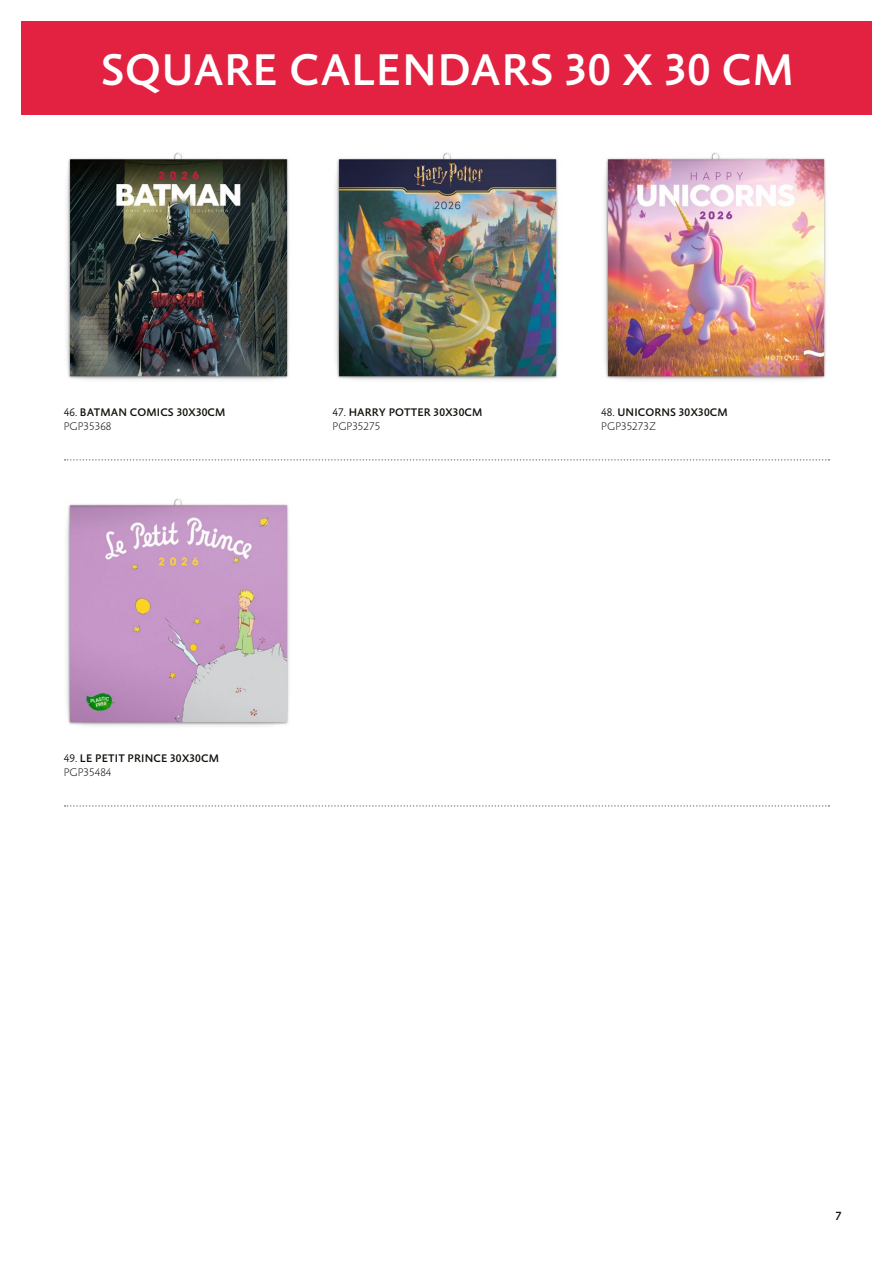
<style>
.page{position:relative;width:893px;height:1263px;background:#fff}
.page>*{position:absolute;margin:0;border:0;box-sizing:border-box;transform-origin:0 0}
.t1{font:500 45px "Absara Sans OT";letter-spacing:.01em;color:#fff}
.t2{font:500 12px "Absara Sans OT";color:#12120d}
.t3{font:500 11.1px/13.4px "Absara Sans OT";letter-spacing:.01em;color:#12120d}
.s1{font-weight:300}
.s2{font-weight:100}
</style>
<div class="page">
<div style="left:21px;top:21px;width:851px;height:94px;background:#e32141"></div>
<svg style="left:65px;top:459px;width:764px;height:2px"></svg>
<svg style="left:65px;top:805px;width:764px;height:2px"></svg>
<img style="left:66px;top:153px;width:223px;height:227px">
<img style="left:335px;top:153px;width:223px;height:227px">
<img style="left:602px;top:153px;width:224px;height:227px">
<img style="left:66px;top:499px;width:223px;height:227px">
<h1 class="t1" style="left:101px;top:46px;width:695px">SQUARE CALENDARS 30 X 30 CM</h1>
<p class="t3" style="left:64px;top:406px;width:163px"><span class="s1">46.</span> BATMAN COMICS 30X30CM<br><span class="s2">PGP35368</span></p>
<p class="t3" style="left:332px;top:406px;width:151px"><span class="s1">47.</span> HARRY POTTER 30X30CM<br><span class="s2">PGP35275</span></p>
<p class="t3" style="left:601px;top:406px;width:128px"><span class="s1">48.</span> UNICORNS 30X30CM<br><span class="s2">PGP35273Z</span></p>
<p class="t3" style="left:64px;top:753px;width:157px"><span class="s1">49.</span> LE PETIT PRINCE 30X30CM<br><span class="s2">PGP35484</span></p>
<p class="t2" style="left:835px;top:1210px;width:8px">7</p>
</div>
